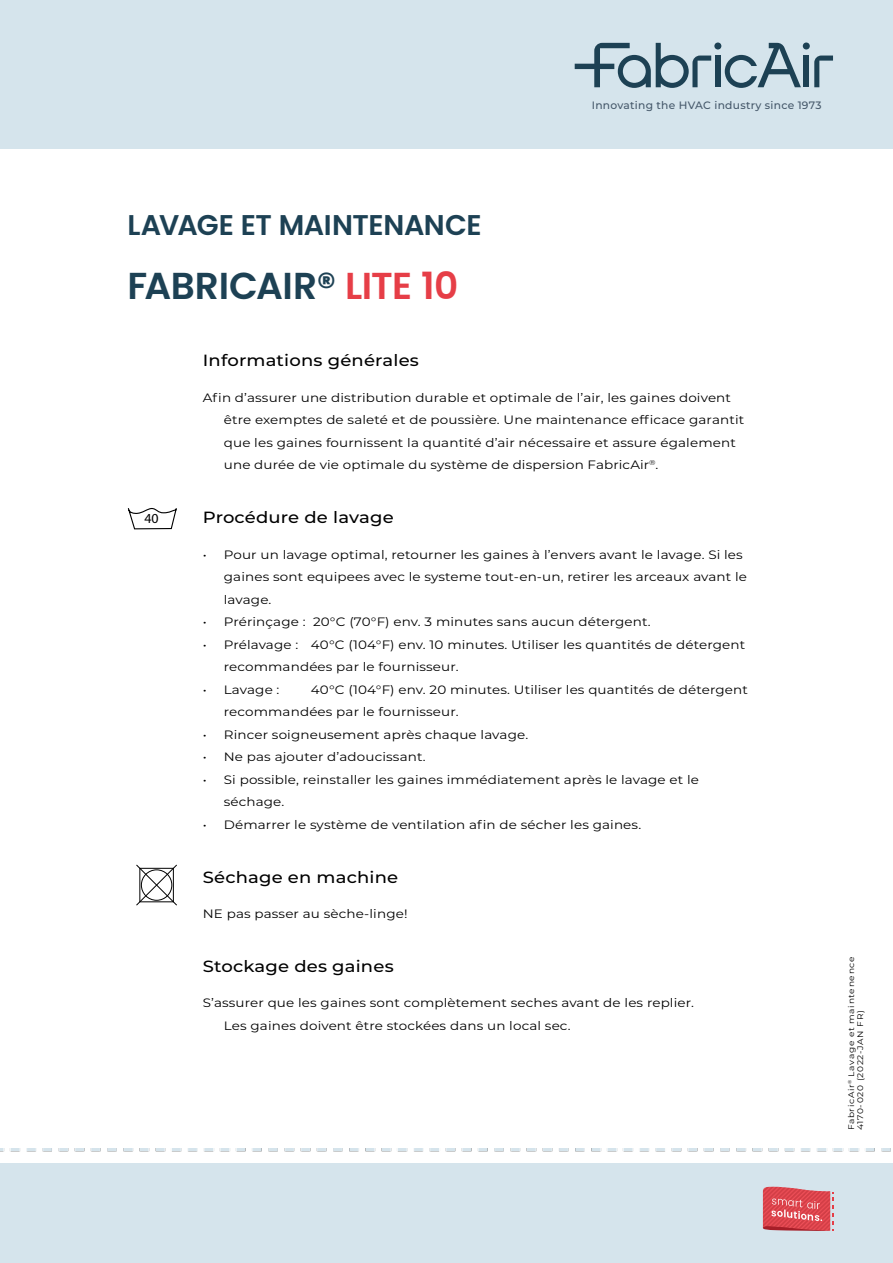
<style>
.page{position:relative;width:893px;height:1263px;background:#fff}
.page>*{position:absolute;margin:0;border:0;box-sizing:border-box;transform-origin:0 0}
.t1{font:600 37.5px "Poppins";letter-spacing:-.015em;color:#1d4154}
.t2{font:600 28.5px "Poppins";letter-spacing:-.015em;color:#1d4154}
.t3{font:500 16.2px "Montserrat";letter-spacing:.01em;color:#000;scale:1.11 1}
.t4{font:13.8px "Myriad";color:#000}
.t5{font:12.15px/22.5px "Montserrat";letter-spacing:.01em;color:#000;scale:1.11 1}
.t6{font:500 10.65px "Montserrat";letter-spacing:.025em;color:#45586a}
.t7{font:8.1px/9px "Montserrat";letter-spacing:.075em;color:#000;scale:1.11 1}
.s1{color:#e63e47}
</style>
<div class="page">
<div style="left:0;top:0;width:893px;height:149px;background:#d5e4ec"></div>
<svg style="left:575px;top:43px;width:258px;height:45px"></svg>
<img style="left:0;top:1148px;width:891px;height:4px">
<div style="left:0;top:1163px;width:893px;height:100px;background:#d5e4ec"></div>
<svg style="left:763px;top:1187px;width:70px;height:44px;background:#db5d65"></svg>
<svg style="left:127px;top:508px;width:50px;height:22px"></svg>
<svg style="left:136px;top:864px;width:41px;height:42px"></svg>
<p class="t6" style="left:592px;top:97px;width:231px">Innovating the HVAC industry since 1973</p>
<h2 class="t2" style="left:128px;top:209px;width:356px">LAVAGE ET MAINTENANCE</h2>
<h1 class="t1" style="left:128px;top:264px;width:332px">FABRICAIR® <span class="s1">LITE 10</span></h1>
<p class="t4" style="left:144px;top:512px;width:16px">40</p>
<h3 class="t3" style="left:203px;top:349px;width:196px">Informations générales</h3>
<p class="t5" style="left:224px;top:386px;width:470px;text-indent:-21px">Afin d’assurer une distribution durable et optimale de l’air, les gaines doivent être exemptes de saleté et de poussière. Une maintenance efficace garantit que les gaines fournissent la quantité d’air nécessaire et assure également une durée de vie optimale du système de dispersion FabricAir<sup>®</sup>.</p>
<h3 class="t3" style="left:203px;top:506px;width:173px">Procédure de lavage</h3>
<p class="t5" style="left:224px;top:542px;width:473px;text-indent:-21px">• Pour un lavage optimal, retourner les gaines à l’envers avant le lavage. Si les gaines sont equipees avec le systeme tout-en-un, retirer les arceaux avant le lavage.</p>
<p class="t5" style="left:203px;top:610px;width:405px">• Prérinçage : 20°C (70°F) env. 3 minutes sans aucun détergent.</p>
<p class="t5" style="left:224px;top:632px;width:471px;text-indent:-21px">• Prélavage : 40°C (104°F) env. 10 minutes. Utiliser les quantités de détergent recommandées par le fournisseur.</p>
<p class="t5" style="left:203px;top:677px;width:71px">• Lavage :</p>
<p class="t5" style="left:224px;top:677px;width:474px;text-indent:87px">40°C (104°F) env. 20 minutes. Utiliser les quantités de détergent recommandées par le fournisseur.</p>
<p class="t5" style="left:203px;top:722px;width:295px">• Rincer soigneusement après chaque lavage.</p>
<p class="t5" style="left:203px;top:745px;width:202px">• Ne pas ajouter d’adoucissant.</p>
<p class="t5" style="left:224px;top:767px;width:430px;text-indent:-21px">• Si possible, reinstaller les gaines immédiatement après le lavage et le séchage.</p>
<p class="t5" style="left:203px;top:812px;width:396px">• Démarrer le système de ventilation afin de sécher les gaines.</p>
<h3 class="t3" style="left:203px;top:865px;width:178px">Séchage en machine</h3>
<p class="t5" style="left:203px;top:902px;width:186px">NE pas passer au sèche-linge!</p>
<h3 class="t3" style="left:203px;top:955px;width:173px">Stockage des gaines</h3>
<p class="t5" style="left:224px;top:991px;width:425px;text-indent:-21px">S’assurer que les gaines sont complètement seches avant de les replier.<br>Les gaines doivent être stockées dans un local sec.</p>
<p class="t7" style="left:846px;top:1130px;width:158px;rotate:-90deg">FabricAir<sup>®</sup> Lavage et maintenence<br>4170-020 (2022-JAN FR)</p>
</div>
